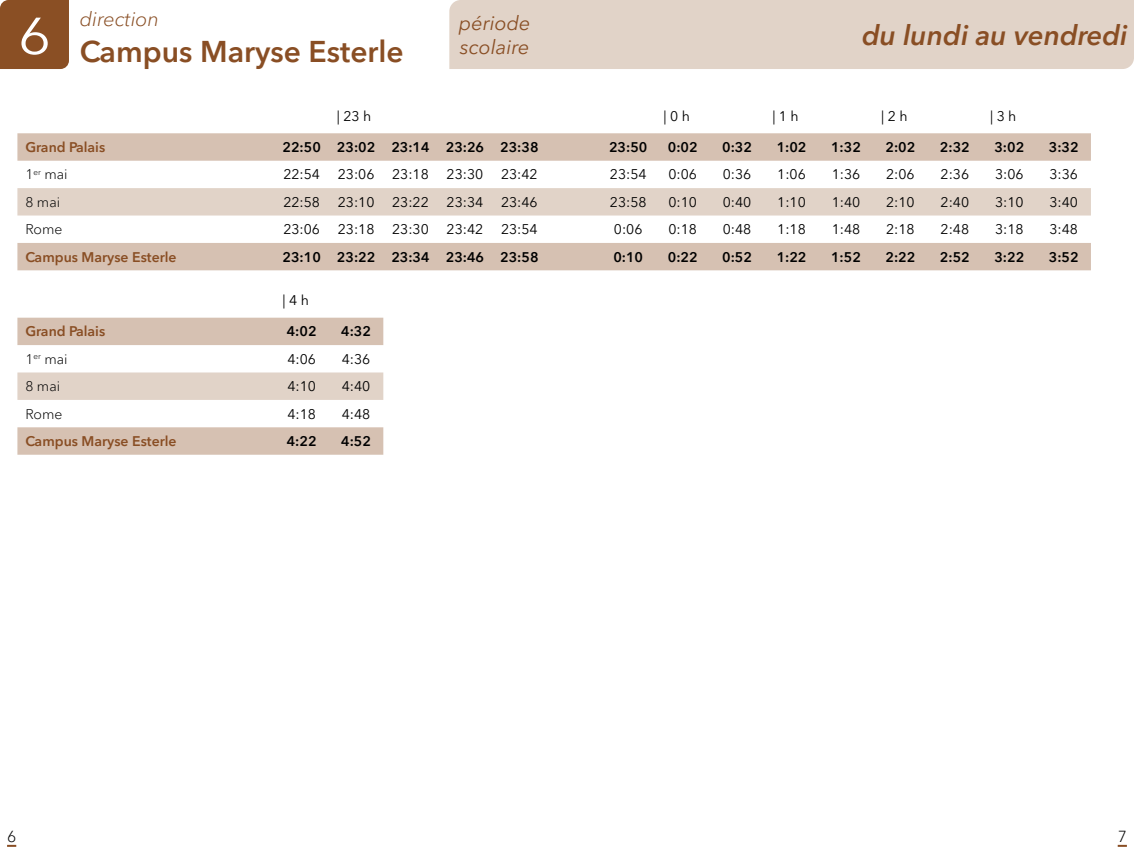
<style>
.page{position:relative;width:1134px;height:851px;background:#fff}
.page>*{position:absolute;margin:0;border:0;box-sizing:border-box;transform-origin:0 0}
.t1{font:51px "Avenir Next LT Pro";color:#fff;scale:1.12 1}
.t2{font:600 30px "Avenir Next LT Pro";color:#894e24}
.t3{font:italic 600 28px "Avenir Next LT Pro";color:#894e24}
.t4{font:italic 20px "Avenir Next LT Pro";color:#894e24}
.t5{font:italic 300 20px "Avenir Next LT Pro";color:#894e24}
.t6{font:300 16px "Avenir Next LT Pro";color:#000}
.t7{font:14px "Avenir Next LT Pro";color:#000}
.t8{font:600 14px "Avenir Next LT Pro";color:#000}
.t9{font:600 14px "Avenir Next LT Pro";color:#894e24}
.t10{font:300 14px "Avenir Next LT Pro";color:#000}
</style>
<div class="page">
<svg style="left:7px;top:844px;width:9px;height:2px"></svg>
<svg style="left:1118px;top:844px;width:9px;height:2px"></svg>
<svg style="left:17px;top:133px;width:1074px;height:137px"></svg>
<div style="left:17px;top:188px;width:1074px;height:27px;background:#e1d3c8"></div>
<svg style="left:17px;top:317px;width:366px;height:137px"></svg>
<div style="left:17px;top:372px;width:366px;height:28px;background:#e1d3c8"></div>
<div style="left:449px;top:0;width:685px;height:69px;background:#e1d3c8"></div>
<div style="left:0;top:0;width:69px;height:69px;background:#8a4f24"></div>
<h1 class="t1" style="left:18px;top:6px;width:31px">6</h1>
<p class="t5" style="left:80px;top:7px;width:81px">direction</p>
<p class="t2" style="left:80px;top:33px;width:325px">Campus Maryse Esterle</p>
<p class="t4" style="left:459px;top:11px;width:73px">période</p>
<p class="t4" style="left:460px;top:35px;width:71px">scolaire</p>
<p class="t3" style="left:862px;top:18px;width:267px">du lundi au vendredi</p>
<p class="t7" style="left:337px;top:107px;width:36px">| 23 h</p>
<p class="t7" style="left:663px;top:107px;width:28px">| 0 h</p>
<p class="t7" style="left:772px;top:107px;width:28px">| 1 h</p>
<p class="t7" style="left:881px;top:107px;width:28px">| 2 h</p>
<p class="t7" style="left:990px;top:107px;width:28px">| 3 h</p>
<p class="t9" style="left:25px;top:138px;width:81px">Grand Palais</p>
<p class="t8" style="left:282px;top:138px;width:40px">22:50</p>
<p class="t8" style="left:337px;top:138px;width:40px">23:02</p>
<p class="t8" style="left:391px;top:138px;width:40px">23:14</p>
<p class="t8" style="left:446px;top:138px;width:40px">23:26</p>
<p class="t8" style="left:500px;top:138px;width:40px">23:38</p>
<p class="t8" style="left:609px;top:138px;width:40px">23:50</p>
<p class="t8" style="left:668px;top:138px;width:31px">0:02</p>
<p class="t8" style="left:722px;top:138px;width:31px">0:32</p>
<p class="t8" style="left:777px;top:138px;width:31px">1:02</p>
<p class="t8" style="left:831px;top:138px;width:31px">1:32</p>
<p class="t8" style="left:885px;top:138px;width:31px">2:02</p>
<p class="t8" style="left:940px;top:138px;width:31px">2:32</p>
<p class="t8" style="left:994px;top:138px;width:31px">3:02</p>
<p class="t8" style="left:1049px;top:138px;width:31px">3:32</p>
<p class="t10" style="left:25px;top:166px;width:44px">1<sup>er</sup> mai</p>
<p class="t7" style="left:283px;top:166px;width:38px">22:54</p>
<p class="t7" style="left:338px;top:166px;width:38px">23:06</p>
<p class="t7" style="left:392px;top:166px;width:38px">23:18</p>
<p class="t7" style="left:447px;top:166px;width:38px">23:30</p>
<p class="t7" style="left:501px;top:166px;width:38px">23:42</p>
<p class="t7" style="left:610px;top:166px;width:38px">23:54</p>
<p class="t7" style="left:668px;top:166px;width:30px">0:06</p>
<p class="t7" style="left:723px;top:166px;width:30px">0:36</p>
<p class="t7" style="left:777px;top:166px;width:30px">1:06</p>
<p class="t7" style="left:832px;top:166px;width:30px">1:36</p>
<p class="t7" style="left:886px;top:166px;width:30px">2:06</p>
<p class="t7" style="left:940px;top:166px;width:30px">2:36</p>
<p class="t7" style="left:995px;top:166px;width:30px">3:06</p>
<p class="t7" style="left:1049px;top:166px;width:30px">3:36</p>
<p class="t10" style="left:25px;top:193px;width:36px">8 mai</p>
<p class="t7" style="left:283px;top:193px;width:38px">22:58</p>
<p class="t7" style="left:338px;top:193px;width:38px">23:10</p>
<p class="t7" style="left:392px;top:193px;width:38px">23:22</p>
<p class="t7" style="left:447px;top:193px;width:38px">23:34</p>
<p class="t7" style="left:501px;top:193px;width:38px">23:46</p>
<p class="t7" style="left:610px;top:193px;width:38px">23:58</p>
<p class="t7" style="left:668px;top:193px;width:30px">0:10</p>
<p class="t7" style="left:723px;top:193px;width:30px">0:40</p>
<p class="t7" style="left:777px;top:193px;width:30px">1:10</p>
<p class="t7" style="left:832px;top:193px;width:30px">1:40</p>
<p class="t7" style="left:886px;top:193px;width:30px">2:10</p>
<p class="t7" style="left:940px;top:193px;width:30px">2:40</p>
<p class="t7" style="left:995px;top:193px;width:30px">3:10</p>
<p class="t7" style="left:1049px;top:193px;width:30px">3:40</p>
<p class="t10" style="left:25px;top:221px;width:39px">Rome</p>
<p class="t7" style="left:283px;top:221px;width:38px">23:06</p>
<p class="t7" style="left:338px;top:221px;width:38px">23:18</p>
<p class="t7" style="left:392px;top:221px;width:38px">23:30</p>
<p class="t7" style="left:447px;top:221px;width:38px">23:42</p>
<p class="t7" style="left:501px;top:221px;width:38px">23:54</p>
<p class="t7" style="left:614px;top:221px;width:30px">0:06</p>
<p class="t7" style="left:668px;top:221px;width:30px">0:18</p>
<p class="t7" style="left:723px;top:221px;width:30px">0:48</p>
<p class="t7" style="left:777px;top:221px;width:30px">1:18</p>
<p class="t7" style="left:832px;top:221px;width:30px">1:48</p>
<p class="t7" style="left:886px;top:221px;width:30px">2:18</p>
<p class="t7" style="left:940px;top:221px;width:30px">2:48</p>
<p class="t7" style="left:995px;top:221px;width:30px">3:18</p>
<p class="t7" style="left:1049px;top:221px;width:30px">3:48</p>
<p class="t9" style="left:25px;top:248px;width:153px">Campus Maryse Esterle</p>
<p class="t8" style="left:282px;top:248px;width:40px">23:10</p>
<p class="t8" style="left:337px;top:248px;width:40px">23:22</p>
<p class="t8" style="left:391px;top:248px;width:40px">23:34</p>
<p class="t8" style="left:446px;top:248px;width:40px">23:46</p>
<p class="t8" style="left:500px;top:248px;width:40px">23:58</p>
<p class="t8" style="left:613px;top:248px;width:31px">0:10</p>
<p class="t8" style="left:668px;top:248px;width:31px">0:22</p>
<p class="t8" style="left:722px;top:248px;width:31px">0:52</p>
<p class="t8" style="left:777px;top:248px;width:31px">1:22</p>
<p class="t8" style="left:831px;top:248px;width:31px">1:52</p>
<p class="t8" style="left:885px;top:248px;width:31px">2:22</p>
<p class="t8" style="left:940px;top:248px;width:31px">2:52</p>
<p class="t8" style="left:994px;top:248px;width:31px">3:22</p>
<p class="t8" style="left:1049px;top:248px;width:31px">3:52</p>
<p class="t7" style="left:282px;top:292px;width:28px">| 4 h</p>
<p class="t9" style="left:25px;top:323px;width:81px">Grand Palais</p>
<p class="t8" style="left:287px;top:323px;width:31px">4:02</p>
<p class="t8" style="left:341px;top:323px;width:31px">4:32</p>
<p class="t10" style="left:25px;top:350px;width:44px">1<sup>er</sup> mai</p>
<p class="t7" style="left:287px;top:350px;width:30px">4:06</p>
<p class="t7" style="left:342px;top:350px;width:30px">4:36</p>
<p class="t10" style="left:25px;top:378px;width:36px">8 mai</p>
<p class="t7" style="left:287px;top:378px;width:30px">4:10</p>
<p class="t7" style="left:342px;top:378px;width:30px">4:40</p>
<p class="t10" style="left:25px;top:405px;width:39px">Rome</p>
<p class="t7" style="left:287px;top:405px;width:30px">4:18</p>
<p class="t7" style="left:342px;top:405px;width:30px">4:48</p>
<p class="t9" style="left:25px;top:432px;width:153px">Campus Maryse Esterle</p>
<p class="t8" style="left:287px;top:432px;width:31px">4:22</p>
<p class="t8" style="left:341px;top:432px;width:31px">4:52</p>
<p class="t6" style="left:7px;top:826px;width:11px">6</p>
<p class="t6" style="left:1118px;top:826px;width:11px">7</p>
</div>
